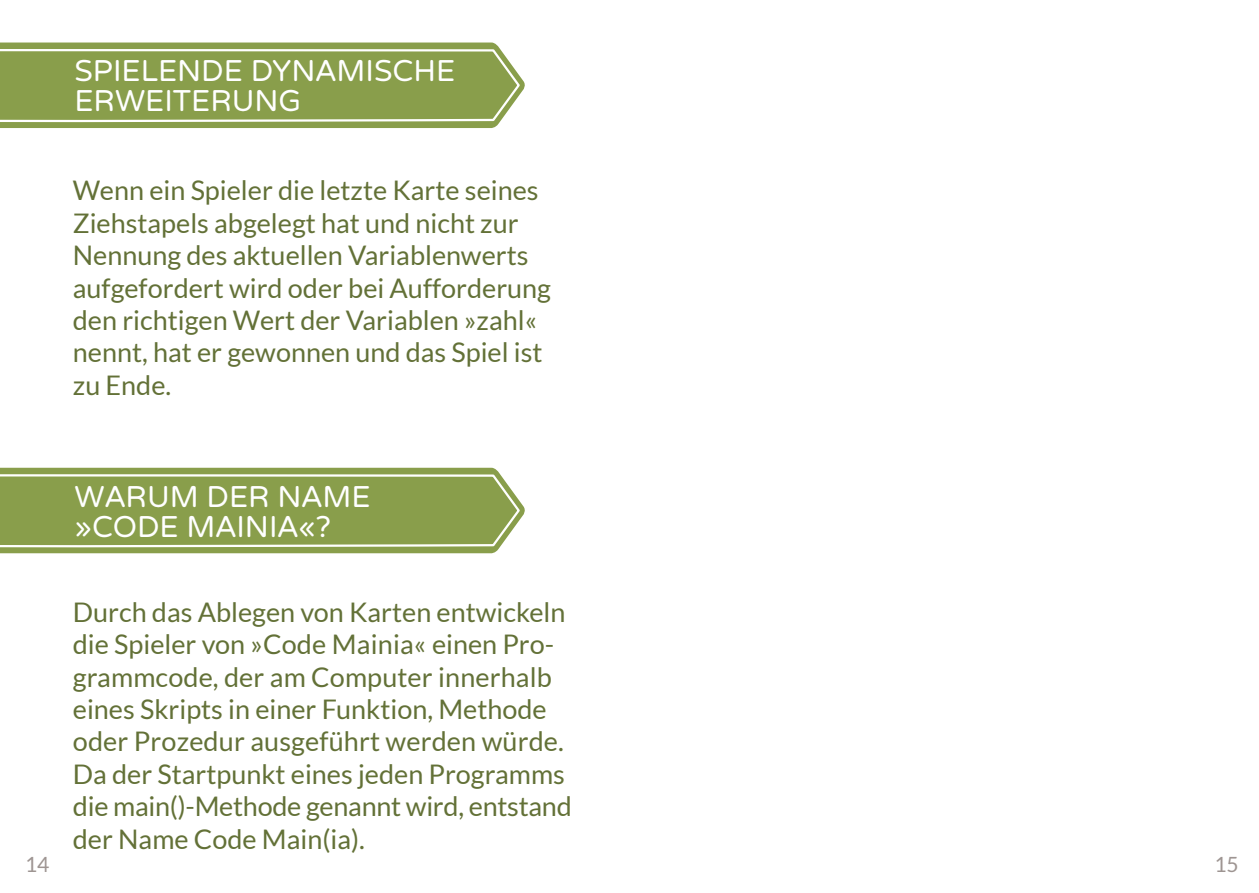
<style>
.page{position:relative;width:1259px;height:893px;background:#fff}
.page>*{position:absolute;margin:0;border:0;box-sizing:border-box;transform-origin:0 0}
.t1{font:30px/30px "Varela Round";color:#fff}
.t2{font:27px/32.4px "Lato";color:#637137}
.t3{font:21px "Lato";color:#9e9592}
</style>
<div class="page">
<svg style="left:0;top:43px;width:525px;height:85px;background:#92a559"></svg>
<svg style="left:0;top:468px;width:525px;height:85px;background:#92a559"></svg>
<p class="t1" style="left:74px;top:57px;width:382px">SPIELENDE DYNAMISCHE<br>ERWEITERUNG</p>
<p class="t2" style="left:73px;top:174px;width:480px">Wenn ein Spieler die letzte Karte seines Ziehstapels abgelegt hat und nicht zur Nennung des aktuellen Variablenwerts aufgefordert wird oder bei Aufforderung den richtigen Wert der Variablen »zahl« nennt, hat er gewonnen und das Spiel ist zu Ende.</p>
<p class="t1" style="left:74px;top:482px;width:297px">WARUM DER NAME »CODE MAINIA«?</p>
<p class="t2" style="left:73px;top:596px;width:500px">Durch das Ablegen von Karten entwickeln die Spieler von »Code Mainia« einen Pro&shy;grammcode, der am Computer innerhalb eines Skripts in einer Funktion, Methode oder Prozedur ausgeführt werden würde.<br>Da der Startpunkt eines jeden Programms die main()-Methode genannt wird, entstand der Name Code Main(ia).</p>
<p class="t3" style="left:25px;top:852px;width:26px">14</p>
<p class="t3" style="left:1214px;top:852px;width:26px">15</p>
</div>
